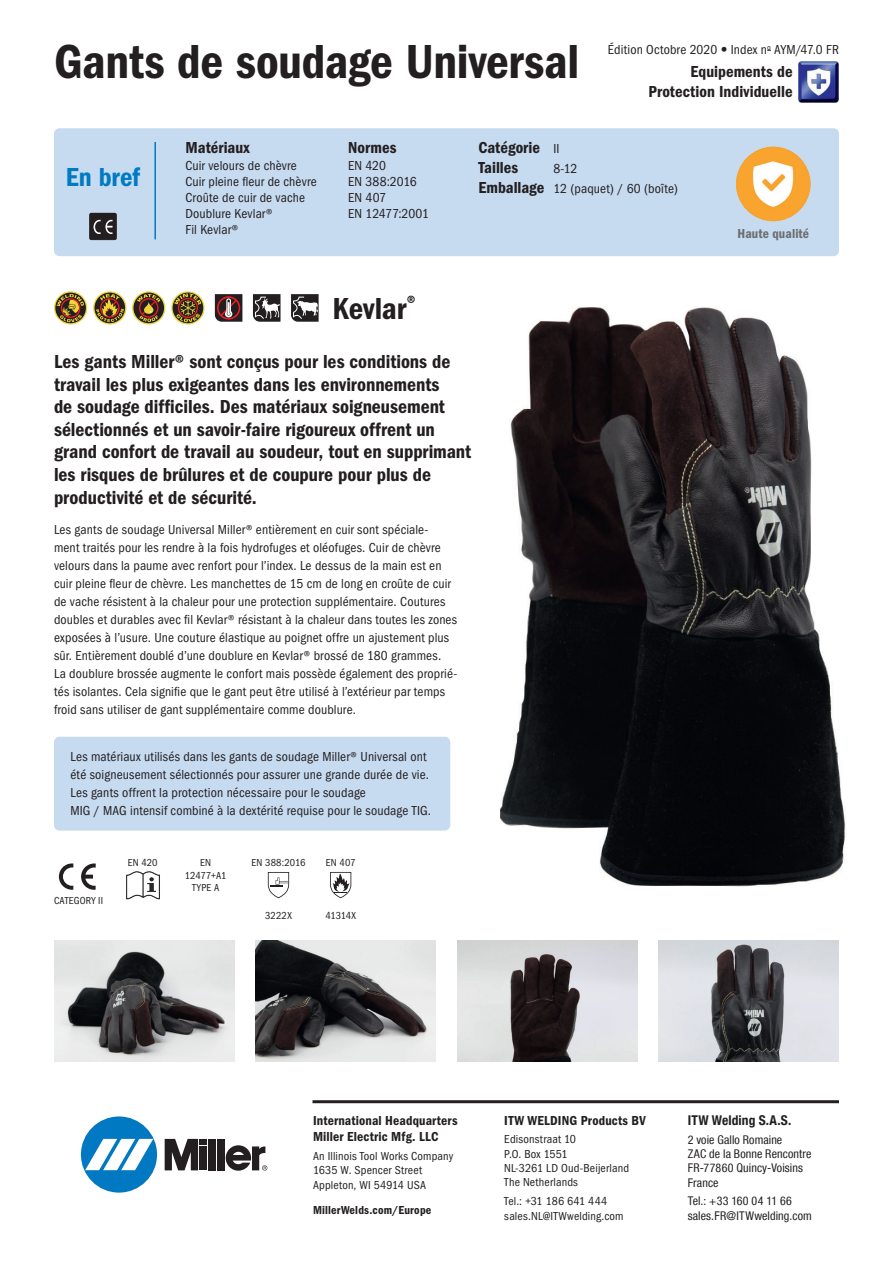
<style>
.page{position:relative;width:893px;height:1263px;background:#fff}
.page>*{position:absolute;margin:0;border:0;box-sizing:border-box;transform-origin:0 0}
.t1{font:49.5px "ITC Franklin Gothic Std Dm Cd";letter-spacing:-.005em;color:#231f20}
.t2{font:31.5px "ITC Franklin Gothic Std Dm Cd";letter-spacing:-.005em;color:#231f20}
.t3{font:27px "ITC Franklin Gothic Std Dm Cd";color:#007ac2}
.t4{font:19.5px/22.5px "ITC Franklin Gothic Std Dm Cd";color:#231f20}
.t5{font:16.5px/19.8px "ITC Franklin Gothic Std Dm Cd";color:#231f20;text-align:right}
.t6{font:condensed 13.5px/18px "ITC Franklin Gothic Std";letter-spacing:.01em;color:#231f20}
.t7{font:13.5px/16.2px "ITC Franklin Gothic Std Dm Cd";letter-spacing:.01em;color:#231f20}
.t8{font:700 condensed 13.5px "Helvetica Neue LT Com";letter-spacing:.01em;color:#231f20}
.t9{font:13.5px "ITC Franklin Gothic Std Dm Cd";letter-spacing:.01em;color:#6c6d70}
.t10{font:condensed 12px/14.4px "ITC Franklin Gothic Std";letter-spacing:.015em;color:#231f20}
.t11{font:condensed 12px/14.4px "Helvetica Neue LT Com";letter-spacing:.01em;color:#231f20}
.t12{font:12px "ITC Franklin Gothic Std Dm Cd";letter-spacing:.015em;color:#231f20}
.t13{font:condensed 10.5px/12.6px "ITC Franklin Gothic Std";letter-spacing:.015em;color:#231f20;text-align:center}
.s1{font-family:"Helvetica Neue LT Com";font-weight:200;font-stretch:normal}
.s2{font-family:"ITC Franklin Gothic Std";font-stretch:condensed;font-size:13.5px}
.s3{font-family:"ITC Franklin Gothic Std Dm Cd";font-stretch:normal;font-size:16.5px}
</style>
<div class="page">
<div style="left:54px;top:128px;width:785px;height:128px;background:#c6daf0;border-radius:5px"></div>
<img style="left:500px;top:307px;width:346px;height:580px">
<img style="left:799px;top:62px;width:40px;height:40px">
<div style="left:54px;top:737px;width:396px;height:93px;background:#c6daf0;border-radius:5px"></div>
<svg style="left:89px;top:213px;width:28px;height:27px"></svg>
<hr style="left:154px;top:142px;width:2px;height:97px;background:#007ac2">
<div style="left:81px;top:1116px;width:76px;height:76px;background:#0079c2;border-radius:50%"></div>
<svg style="left:85px;top:1139px;width:68px;height:31px"></svg>
<div style="left:209px;top:1139px;width:7px;height:31px;background:#231f20"></div>
<div style="left:218px;top:1139px;width:7px;height:31px;background:#231f20"></div>
<svg style="left:165px;top:1139px;width:42px;height:31px"></svg>
<svg style="left:226px;top:1145px;width:41px;height:26px"></svg>
<hr style="left:312px;top:1100px;width:527px;height:3px;background:#231f20">
<svg style="left:93px;top:291px;width:33px;height:34px"></svg>
<svg style="left:94px;top:293px;width:31px;height:30px"></svg>
<svg style="left:96px;top:294px;width:28px;height:28px"></svg>
<svg style="left:330px;top:872px;width:21px;height:26px"></svg>
<svg style="left:81px;top:863px;width:15px;height:27px"></svg>
<svg style="left:59px;top:863px;width:14px;height:27px"></svg>
<svg style="left:268px;top:872px;width:21px;height:26px"></svg>
<svg style="left:253px;top:294px;width:27px;height:28px"></svg>
<svg style="left:291px;top:294px;width:28px;height:28px"></svg>
<svg style="left:215px;top:294px;width:27px;height:28px"></svg>
<img style="left:54px;top:941px;width:180px;height:120px">
<img style="left:256px;top:941px;width:180px;height:120px">
<img style="left:457px;top:941px;width:180px;height:120px">
<img style="left:659px;top:941px;width:180px;height:120px">
<img style="left:126px;top:871px;width:34px;height:28px">
<svg style="left:54px;top:291px;width:33px;height:34px"></svg>
<svg style="left:55px;top:293px;width:31px;height:30px"></svg>
<svg style="left:57px;top:294px;width:27px;height:28px"></svg>
<svg style="left:132px;top:291px;width:33px;height:34px"></svg>
<div style="left:133px;top:293px;width:31px;height:30px;background:#231f20;border-radius:50%"></div>
<svg style="left:137px;top:294px;width:23px;height:28px"></svg>
<svg style="left:171px;top:291px;width:34px;height:34px"></svg>
<div style="left:173px;top:293px;width:30px;height:30px;background:#231f20;border-radius:50%"></div>
<svg style="left:174px;top:293px;width:27px;height:29px"></svg>
<img style="left:736px;top:147px;width:75px;height:74px;border-radius:37px">
<h1 class="t1" style="left:54px;top:34px;width:527px">Gants de soudage Universal</h1>
<p class="t6" style="left:608px;top:41px;width:233px">Édition Octobre 2020 <span class="s1">•</span> Index n<sup>o</sup> AYM/47.0 FR</p>
<p class="t5" style="left:648px;top:62px;width:146px">Equipements de<br>Protection Individuelle</p>
<h3 class="t3" style="left:66px;top:161px;width:76px">En bref</h3>
<p class="t5" style="left:186px;top:138px;width:66px">Matériaux</p>
<p class="t6" style="left:186px;top:157px;width:133px;line-height:16.2px">Cuir velours de chèvre<br>Cuir pleine fleur de chèvre<br>Croûte de cuir de vache<br>Doublure Kevlar®<br>Fil Kevlar®</p>
<p class="t5" style="left:348px;top:138px;width:50px">Normes</p>
<p class="t6" style="left:348px;top:157px;width:82px;line-height:16.2px">EN 420<br>EN 388:2016<br>EN 407<br>EN 12477:2001</p>
<h2 class="t2" style="left:333px;top:290px;width:85px">Kevlar<sup>®</sup></h2>
<p class="t5" style="left:478px;top:138px;width:83px;text-align:left">Catégorie <span class="s2">II<br></span>Tailles</p>
<p class="t6" style="left:478px;top:159px;width:201px;line-height:19.8px;text-indent:75px">8-12<br><span class="s3">Emballage</span> 12 (paquet) / 60 (boîte)</p>
<p class="t4" style="left:54px;top:351px;width:419px">Les gants Miller® sont conçus pour les conditions de travail les plus exigeantes dans les environnements<br>de soudage difficiles. Des matériaux soigneusement sélectionnés et un savoir-faire rigoureux offrent un grand confort de travail au soudeur, tout en supprimant les risques de brûlures et de coupure pour plus de productivité et de sécurité.</p>
<p class="t6" style="left:54px;top:520px;width:405px">Les gants de soudage Universal Miller® entièrement en cuir sont spéciale&shy;ment traités pour les rendre à la fois hydrofuges et oléofuges. Cuir de chèvre velours dans la paume avec renfort pour l’index. Le dessus de la main est en cuir pleine fleur de chèvre. Les manchettes de 15 cm de long en croûte de cuir de vache résistent à la chaleur pour une protection supplémentaire. Coutures doubles et durables avec fil Kevlar® résistant à la chaleur dans toutes les zones exposées à l’usure. Une couture élastique au poignet offre un ajustement plus sûr. Entièrement doublé d’une doublure en Kevlar® brossé de 180 grammes.<br>La doublure brossée augmente le confort mais possède également des proprié&shy;tés isolantes. Cela signifie que le gant peut être utilisé à l’extérieur par temps froid sans utiliser de gant supplémentaire comme doublure.</p>
<p class="t6" style="left:70px;top:748px;width:362px">Les matériaux utilisés dans les gants de soudage Miller® Universal ont été soigneusement sélectionnés pour assurer une grande durée de vie.<br>Les gants offrent la protection nécessaire pour le soudage<br>MIG / MAG intensif combiné à la dextérité requise pour le soudage TIG.</p>
<p class="t13" style="left:54px;top:894px;width:51px">CATEGORY II</p>
<p class="t13" style="left:128px;top:856px;width:31px">EN 420</p>
<p class="t13" style="left:326px;top:856px;width:31px">EN 407</p>
<p class="t13" style="left:251px;top:856px;width:55px">EN 388:2016</p>
<p class="t13" style="left:185px;top:856px;width:43px">EN<br>12477+A1<br>TYPE A</p>
<p class="t13" style="left:265px;top:910px;width:28px">3222X</p>
<p class="t13" style="left:325px;top:910px;width:32px">41314X</p>
<p class="t9" style="left:737px;top:226px;width:73px">Haute qualité</p>
<p class="t7" style="left:313px;top:1112px;width:146px">International Headquarters<br>Miller Electric Mfg. LLC</p>
<p class="t10" style="left:313px;top:1149px;width:142px">An Illinois Tool Works Company<br>1635 W. Spencer Street<br>Appleton, WI 54914 USA</p>
<p class="t12" style="left:313px;top:1203px;width:120px">MillerWelds.com/Europe</p>
<p class="t7" style="left:504px;top:1112px;width:143px">ITW WELDING Products BV</p>
<p class="t10" style="left:504px;top:1132px;width:126px">Edisonstraat 10<br>P.O. Box 1551<br>NL-3261 LD Oud-Beijerland<br>The Netherlands</p>
<p class="t10" style="left:504px;top:1194px;width:121px">Tel.: +31 186 641 444 sales.NL@ITWwelding.com</p>
<p class="t8" style="left:688px;top:1112px;width:105px">ITW Welding S.A.S.</p>
<p class="t11" style="left:688px;top:1132px;width:125px">2 voie Gallo Romaine<br>ZAC de la Bonne Rencontre<br>FR-77860 Quincy-Voisins<br>France</p>
<p class="t11" style="left:688px;top:1194px;width:126px">Tel.: +33 160 04 11 66 sales.FR@ITWwelding.com</p>
</div>
